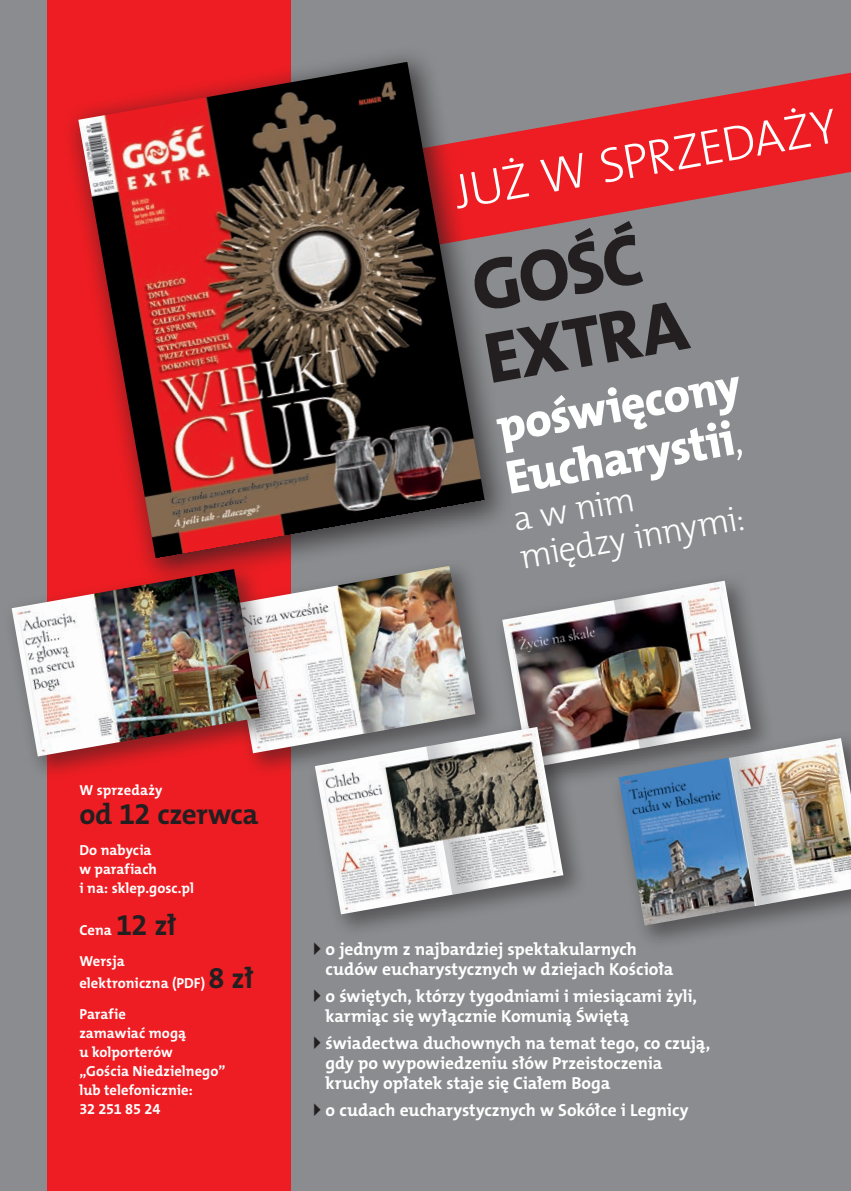
<style>
.page{position:relative;width:851px;height:1191px;background:#fff}
.page>*{position:absolute;margin:0;border:0;box-sizing:border-box;transform-origin:0 0}
.body_tekst_N{font:72.8px/72.8px "The Mix HP8 Ex Bld";color:#231f20}
.body_tekst_N-2{font:49.4px "The Mix HP3 Lig";color:#fff}
.body_tekst_N-3{font:48px/52px "The Mix HP8 Ex Bld";color:#fff}
.body_tekst_N-4{font:35px/37.8px "The Mix HP3 Lig";color:#fff}
.body_tekst_N-5{font:29.2px "The Mix HP7 Bld";letter-spacing:-.015em;color:#231f20}
.body_tekst_N-6{font:17.4px/20.4px "The Mix HP7 Bld";letter-spacing:-.005em;color:#fff}
.body_tekst_N-7{font:14.6px/19px "The Mix HP7 Bld";color:#fff}
.s1{font-family:"The Mix HP3 Lig"}
.s2{font-size:29.2px;color:#231f20}
</style>
<div class="page">
<div style="left:0;top:0;width:850px;height:1191px;background:#8a8c8f"></div>
<div style="left:47px;top:0;width:244px;height:1191px;background:#ee1d23"></div>
<svg style="left:514px;top:73px;width:336px;height:159px;fill:#ee1d23"></svg>
<div style="left:61px;top:44px;width:453px;height:544px;background:#231f20;opacity:.75"></div>
<img style="left:78px;top:62px;width:406px;height:496px">
<img style="left:563px;top:600px;width:50px;height:168px">
<div style="left:609px;top:728px;width:241px;height:222px;background:#231f20;opacity:.5"></div>
<img style="left:618px;top:905px;width:232px;height:20px">
<img style="left:613px;top:580px;width:237px;height:325px">
<div style="left:217px;top:556px;width:283px;height:222px;background:#231f20;opacity:.5"></div>
<img style="left:285px;top:566px;width:53px;height:187px">
<div style="left:2px;top:559px;width:283px;height:222px;background:#231f20;opacity:.5"></div>
<img style="left:12px;top:569px;width:248px;height:187px">
<img style="left:123px;top:569px;width:137px;height:168px">
<div style="left:305px;top:717px;width:283px;height:222px;background:#231f20;opacity:.5"></div>
<img style="left:315px;top:727px;width:248px;height:187px">
<img style="left:338px;top:565px;width:225px;height:329px">
<p class="body_tekst_N-2" style="left:449px;top:161px;width:389px;rotate:-10deg">JUŻ W SPRZEDAŻY</p>
<p class="body_tekst_N" style="left:466px;top:252px;width:206px;rotate:-10deg">GOŚĆ<br>EXTRA</p>
<p class="body_tekst_N-3" style="left:492px;top:401px;width:248px;rotate:-10deg">poświęcony<br>Eucharystii<span class="s1">,</span></p>
<p class="body_tekst_N-4" style="left:510px;top:501px;width:229px;rotate:-10deg">a w nim między innymi:</p>
<p class="body_tekst_N-7" style="left:79px;top:780px;width:84px">W sprzedaży</p>
<p class="body_tekst_N-5" style="left:79px;top:795px;width:180px">od 12 czerwca</p>
<p class="body_tekst_N-7" style="left:79px;top:841px;width:116px">Do nabycia<br>w parafiach<br>i na: sklep.gosc.pl</p>
<p class="body_tekst_N-7" style="left:79px;top:920px;width:99px">Cena <span class="s2">12 zł</span></p>
<p class="body_tekst_N-7" style="left:79px;top:950px;width:176px;line-height:21.8px">Wersja<br>elektroniczna (PDF) <span class="s2">8 zł</span></p>
<p class="body_tekst_N-7" style="left:79px;top:1004px;width:147px">Parafie<br>zamawiać mogą<br>u kolporterów „Gościa Niedzielnego” lub telefonicznie:<br>32 251 85 24</p>
<p class="body_tekst_N-6" style="left:325px;top:938px;width:349px">o jednym z najbardziej spektakularnych cudów eucharystycznych w dziejach Kościoła</p>
<p class="body_tekst_N-6" style="left:325px;top:985px;width:373px">o świętych, którzy tygodniami i miesiącami żyli, karmiąc się wyłącznie Komunią Świętą</p>
<p class="body_tekst_N-6" style="left:325px;top:1032px;width:386px">świadectwa duchownych na temat tego, co czują, gdy po wypowiedzeniu słów Przeistoczenia kruchy opłatek staje się Ciałem Boga</p>
<p class="body_tekst_N-6" style="left:325px;top:1100px;width:364px">o cudach eucharystycznych w Sokółce i Legnicy</p>
</div>
